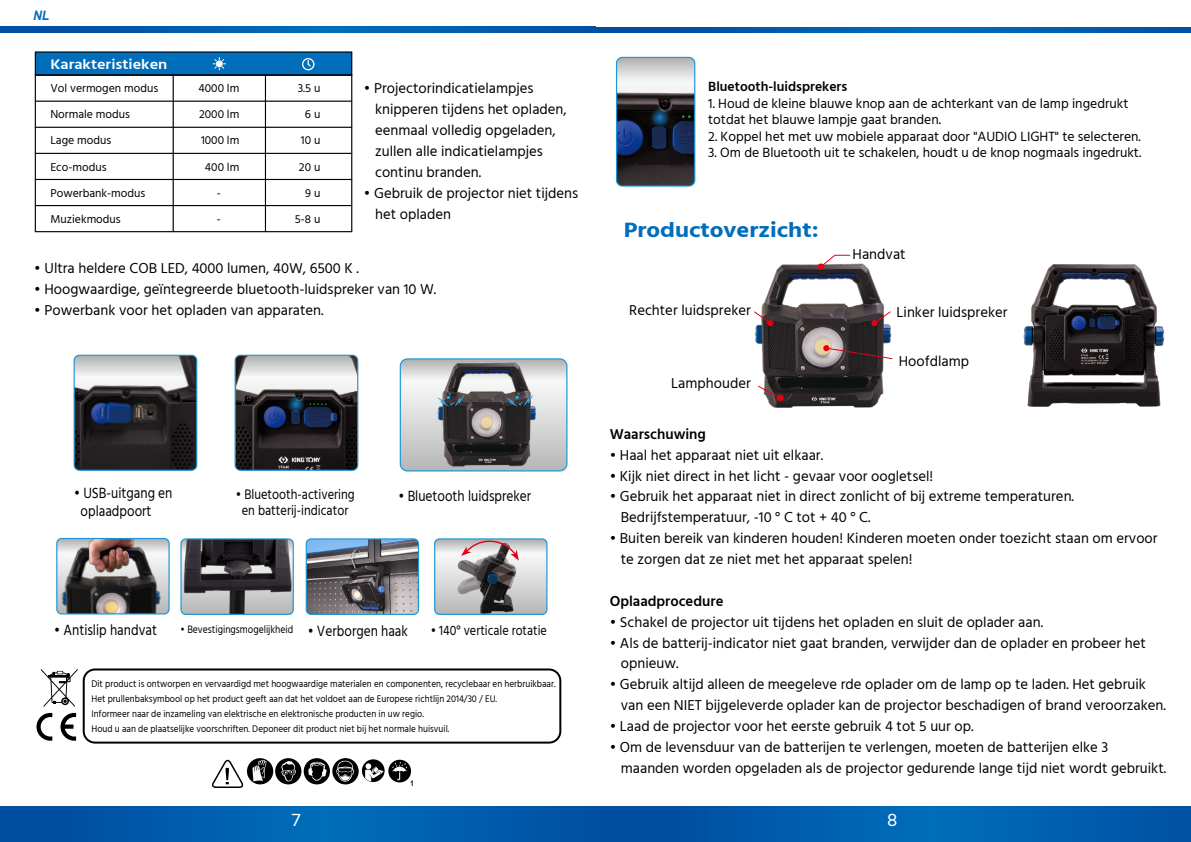
<style>
.page{position:relative;width:1191px;height:842px;background:#fff}
.page>*{position:absolute;margin:0;border:0;box-sizing:border-box;transform-origin:0 0}
.t1{font:700 21.4px "Hind Madurai";color:#006ebb;scale:1.14 1}
.t2{font:18.6px "Hind Madurai";color:#fff;scale:1.04 1}
.t3{font:15.2px "Hind Madurai";color:#000;scale:.88 1}
.t4{font:14.8px/20.8px "Hind Madurai";color:#000}
.t5{font:600 14.8px "Hind Madurai";color:#000}
.t6{font:14.2px/15.8px "Hind Madurai";color:#000;text-align:center;scale:.88 1}
.t7{font:600 14.2px "Hind Madurai";color:#fff;scale:1.14 1}
.t8{font:14px "Hind Madurai";color:#000;scale:.88 1}
.t9{font:13.6px/16.4px "Hind Madurai";color:#000}
.t10{font:600 13.6px "Hind Madurai";color:#000}
.t11{font:italic 700 13px "Arial Narrow";color:#006ebb;scale:1.14 1}
.t12{font:11.8px "Hind Madurai";color:#000}
.t13{font:11px "Hind Madurai";color:#000;scale:.88 1}
.t14{font:9.8px/15px "Hind Madurai";color:#000;scale:.93 1}
.t15{font:700 8px "Arial";color:#000;scale:.74 1}
.s1{font-size:15.2px}
</style>
<div class="page">
<svg style="left:595px;top:806px;width:596px;height:36px"></svg>
<svg style="left:595px;top:30px;width:596px;height:2px"></svg>
<svg style="left:0;top:806px;width:595px;height:36px"></svg>
<svg style="left:0;top:30px;width:595px;height:2px"></svg>
<img style="left:754px;top:263px;width:138px;height:145px">
<svg style="left:757px;top:385px;width:27px;height:17px"></svg>
<svg style="left:817px;top:254px;width:34px;height:16px"></svg>
<svg style="left:871px;top:311px;width:20px;height:16px"></svg>
<svg style="left:754px;top:311px;width:20px;height:16px"></svg>
<svg style="left:823px;top:345px;width:70px;height:15px"></svg>
<img style="left:617px;top:57px;width:78px;height:128px">
<svg style="left:649px;top:107px;width:20px;height:20px"></svg>
<div style="left:616px;top:57px;width:79px;height:130px;border:1px solid #1c96d4;border-radius:6px"></div>
<svg style="left:400px;top:359px;width:167px;height:112px"></svg>
<img style="left:1023px;top:264px;width:142px;height:143px">
<img style="left:74px;top:355px;width:123px;height:115px">
<img style="left:236px;top:355px;width:122px;height:115px">
<svg style="left:287px;top:395px;width:17px;height:18px"></svg>
<div style="left:74px;top:355px;width:123px;height:116px;border:1px solid #1c96d4;border-radius:5px"></div>
<div style="left:234px;top:355px;width:124px;height:116px;border:1px solid #1c96d4;border-radius:5px"></div>
<svg style="left:436px;top:540px;width:111px;height:73px"></svg>
<img style="left:58px;top:538px;width:109px;height:76px">
<img style="left:182px;top:540px;width:110px;height:73px">
<img style="left:306px;top:540px;width:111px;height:73px">
<div style="left:56px;top:538px;width:114px;height:76px;border:1px solid #1c96d4;border-radius:5px"></div>
<div style="left:180px;top:538px;width:114px;height:77px;border:1px solid #1c96d4;border-radius:5px"></div>
<div style="left:306px;top:538px;width:113px;height:77px;border:1px solid #1c96d4;border-radius:5px"></div>
<div style="left:434px;top:538px;width:113px;height:77px;border:1px solid #1c96d4;border-radius:5px"></div>
<svg style="left:332px;top:758px;width:27px;height:26px"></svg>
<svg style="left:336px;top:760px;width:18px;height:22px"></svg>
<div style="left:247px;top:758px;width:26px;height:26px;background:#000;border-radius:50%"></div>
<svg style="left:252px;top:760px;width:15px;height:21px"></svg>
<div style="left:275px;top:758px;width:26px;height:26px;background:#000;border-radius:50%"></div>
<svg style="left:281px;top:761px;width:15px;height:20px"></svg>
<div style="left:304px;top:758px;width:26px;height:26px;background:#000;border-radius:50%"></div>
<svg style="left:308px;top:761px;width:19px;height:20px"></svg>
<svg style="left:212px;top:760px;width:31px;height:28px"></svg>
<svg style="left:362px;top:759px;width:22px;height:23px"></svg>
<div style="left:388px;top:760px;width:23px;height:22px;background:#000;border-radius:50%"></div>
<svg style="left:392px;top:762px;width:15px;height:18px"></svg>
<div style="left:83px;top:668px;width:478px;height:76px;border:2px solid #000;border-radius:11px"></div>
<svg style="left:36px;top:713px;width:16px;height:28px"></svg>
<svg style="left:60px;top:713px;width:16px;height:28px"></svg>
<svg style="left:41px;top:669px;width:37px;height:38px"></svg>
<div style="left:35px;top:52px;width:317px;height:23px;background:#006ebb"></div>
<svg style="left:212px;top:57px;width:14px;height:14px"></svg>
<div style="left:302px;top:58px;width:12px;height:12px;border:1px solid #fff;border-radius:50%"></div>
<svg style="left:307px;top:61px;width:5px;height:7px"></svg>
<hr style="left:35px;top:74px;width:317px;height:2px;background:#000">
<hr style="left:35px;top:75px;width:1px;height:157px;background:#000">
<hr style="left:173px;top:75px;width:1px;height:157px;background:#000">
<hr style="left:265px;top:75px;width:1px;height:157px;background:#000">
<hr style="left:351px;top:75px;width:1px;height:157px;background:#000">
<hr style="left:35px;top:101px;width:317px;height:1px;background:#000">
<hr style="left:35px;top:127px;width:317px;height:1px;background:#000">
<hr style="left:35px;top:153px;width:317px;height:1px;background:#000">
<hr style="left:35px;top:179px;width:317px;height:1px;background:#000">
<hr style="left:35px;top:205px;width:317px;height:1px;background:#000">
<hr style="left:35px;top:231px;width:317px;height:1px;background:#000">
<svg style="left:595px;top:27px;width:596px;height:3px"></svg>
<svg style="left:0;top:27px;width:595px;height:3px"></svg>
<p class="t11" style="left:33px;top:6px;width:16px">NL</p>
<p class="t7" style="left:50px;top:56px;width:104px">Karakteristieken</p>
<p class="t12" style="left:50px;top:81px;width:109px">Vol vermogen modus</p>
<p class="t12" style="left:50px;top:107px;width:81px">Normale modus</p>
<p class="t12" style="left:50px;top:133px;width:62px">Lage modus</p>
<p class="t12" style="left:50px;top:160px;width:58px">Eco-modus</p>
<p class="t12" style="left:50px;top:186px;width:97px">Powerbank-modus</p>
<p class="t12" style="left:50px;top:212px;width:72px">Muziekmodus</p>
<p class="t12" style="left:198px;top:81px;width:42px">4000 lm</p>
<p class="t12" style="left:199px;top:107px;width:42px">2000 lm</p>
<p class="t12" style="left:201px;top:133px;width:40px">1000 lm</p>
<p class="t12" style="left:205px;top:160px;width:36px">400 lm</p>
<p class="t12" style="left:217px;top:186px;width:6px">-</p>
<p class="t12" style="left:217px;top:212px;width:6px">-</p>
<p class="t12" style="left:298px;top:81px;width:24px">3.5 u</p>
<p class="t12" style="left:305px;top:107px;width:17px">6 u</p>
<p class="t12" style="left:301px;top:133px;width:21px">10 u</p>
<p class="t12" style="left:299px;top:160px;width:23px">20 u</p>
<p class="t12" style="left:305px;top:186px;width:17px">9 u</p>
<p class="t12" style="left:295px;top:212px;width:27px">5-8 u</p>
<p class="t4" style="left:375px;top:79px;width:193px;text-indent:-11px">• Projectorindicatielampjes knipperen tijdens het opladen, eenmaal volledig opgeladen, zullen alle indicatielampjes continu branden.</p>
<p class="t4" style="left:375px;top:183px;width:204px;text-indent:-11px">• Gebruik de projector niet tijdens het opladen</p>
<p class="t4" style="left:34px;top:259px;width:326px">• Ultra heldere COB LED, 4000 lumen, 40W, 6500 K .</p>
<p class="t4" style="left:34px;top:280px;width:403px">• Hoogwaardige, geïntegreerde bluetooth-luidspreker van 10 W.</p>
<p class="t4" style="left:34px;top:300px;width:291px">• Powerbank voor het opladen van apparaten.</p>
<p class="t3" style="left:74px;top:484px;width:113px">• USB-uitgang en</p>
<p class="t3" style="left:398px;top:486px;width:152px">• Bluetooth luidspreker</p>
<p class="t3" style="left:81px;top:501px;width:82px">oplaadpoort</p>
<p class="t6" style="left:236px;top:487px;width:137px">• Bluetooth-activering en batterij-indicator</p>
<p class="t3" style="left:54px;top:621px;width:118px">• Antislip handvat</p>
<p class="t13" style="left:181px;top:623px;width:260px">• Bevestigingsmogelijkheid <span class="s1">• Verborgen haak</span></p>
<p class="t8" style="left:431px;top:622px;width:133px">• 140° verticale rotatie</p>
<p class="t14" style="left:91px;top:676px;width:500px">Dit product is ontworpen en vervaardigd met hoogwaardige materialen en componenten, recyclebaar en herbruikbaar.<br>Het prullenbaksymbool op het product geeft aan dat het voldoet aan de Europese richtlijn 2014/30 / EU.<br>Informeer naar de inzameling van elektrische en elektronische producten in uw regio.<br>Houd u aan de plaatselijke voorschriften. Deponeer dit product niet bij het normale huisvuil.</p>
<p class="t15" style="left:410px;top:777px;width:6px">1</p>
<p class="t10" style="left:708px;top:78px;width:141px">Bluetooth-luidsprekers</p>
<p class="t9" style="left:708px;top:96px;width:422px">1. Houd de kleine blauwe knop aan de achterkant van de lamp ingedrukt totdat het blauwe lampje gaat branden.</p>
<p class="t9" style="left:708px;top:129px;width:434px">2. Koppel het met uw mobiele apparaat door "AUDIO LIGHT" te selecteren.</p>
<p class="t9" style="left:708px;top:145px;width:434px">3. Om de Bluetooth uit te schakelen, houdt u de knop nogmaals ingedrukt.</p>
<h1 class="t1" style="left:624px;top:216px;width:172px">Productoverzicht:</h1>
<p class="t4" style="left:852px;top:245px;width:55px">Handvat</p>
<p class="t4" style="left:629px;top:300px;width:123px">Rechter luidspreker</p>
<p class="t4" style="left:896px;top:303px;width:112px">Linker luidspreker</p>
<p class="t4" style="left:899px;top:351px;width:72px">Hoofdlamp</p>
<p class="t4" style="left:671px;top:374px;width:81px">Lamphouder</p>
<p class="t5" style="left:609px;top:425px;width:98px">Waarschuwing</p>
<p class="t4" style="left:609px;top:445px;width:215px">• Haal het apparaat niet uit elkaar.</p>
<p class="t4" style="left:609px;top:466px;width:325px">• Kijk niet direct in het licht - gevaar voor oogletsel!</p>
<p class="t4" style="left:621px;top:487px;width:455px;text-indent:-11px">• Gebruik het apparaat niet in direct zonlicht of bij extreme temperaturen.<br>Bedrijfstemperatuur, -10 ° C tot + 40 ° C.</p>
<p class="t4" style="left:621px;top:529px;width:538px;text-indent:-11px">• Buiten bereik van kinderen houden! Kinderen moeten onder toezicht staan om ervoor te zorgen dat ze niet met het apparaat spelen!</p>
<p class="t5" style="left:609px;top:592px;width:115px">Oplaadprocedure</p>
<p class="t4" style="left:609px;top:612px;width:435px">• Schakel de projector uit tijdens het opladen en sluit de oplader aan.</p>
<p class="t4" style="left:621px;top:633px;width:526px;text-indent:-11px">• Als de batterij-indicator niet gaat branden, verwijder dan de oplader en probeer het opnieuw.</p>
<p class="t4" style="left:621px;top:675px;width:546px;text-indent:-11px">• Gebruik altijd alleen de meegeleve rde oplader om de lamp op te laden. Het gebruik van een NIET bijgeleverde oplader kan de projector beschadigen of brand veroorzaken.</p>
<p class="t4" style="left:609px;top:717px;width:365px">• Laad de projector voor het eerste gebruik 4 tot 5 uur op.</p>
<p class="t4" style="left:621px;top:737px;width:547px;text-indent:-11px">• Om de levensduur van de batterijen te verlengen, moeten de batterijen elke 3 maanden worden opgeladen als de projector gedurende lange tijd niet wordt gebruikt.</p>
<p class="t2" style="left:292px;top:808px;width:10px">7</p>
<p class="t2" style="left:887px;top:808px;width:11px">8</p>
</div>
